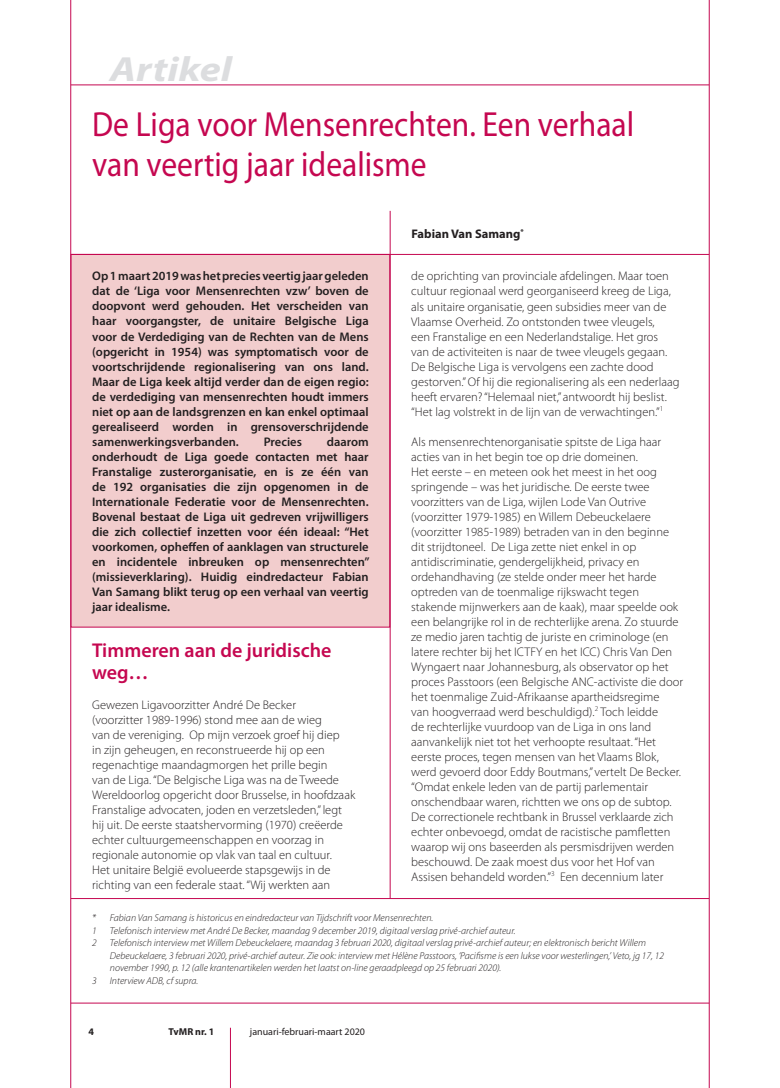
<style>
.page{position:relative;width:780px;height:1088px;background:#fff}
.page>*{position:absolute;margin:0;border:0;box-sizing:border-box;transform-origin:0 0}
.t1{font:35px/40px "Myriad Pro";color:#c50750;scale:.9 1}
.t2{font:italic 700 35px "Myriad Pro";color:#dcdddf;scale:1.2 1}
.t3{font:600 20px/21.2px "Myriad Pro";color:#c50750}
.t4{font:300 12.5px/15px "Myriad Pro";color:#231f20}
.t5{font:600 12.5px/15px "Myriad Pro";color:#231f20;text-align:justify}
.t6{font:700 12.5px "Myriad Pro";color:#231f20}
.t7{font:italic 300 10px/12.5px "Myriad Pro";color:#231f20}
.t8{font:10px "Myriad Pro";color:#231f20}
.t9{font:700 10px "Myriad Pro";color:#231f20}
</style>
<div class="page">
<hr style="left:70px;top:0;width:1px;height:1088px;background:#c50750">
<hr style="left:709px;top:0;width:1px;height:1088px;background:#c50750">
<hr style="left:71px;top:85px;width:638px;height:1px;background:#c50750">
<hr style="left:71px;top:1003px;width:638px;height:1px;background:#c50750">
<hr style="left:230px;top:1028px;width:1px;height:60px;background:#c50750">
<div style="left:71px;top:254px;width:319px;height:373px;background:#f2cdcd;border:1px solid #c50750"></div>
<hr style="left:390px;top:211px;width:1px;height:687px;background:#c50750">
<hr style="left:71px;top:254px;width:638px;height:1px;background:#c50750">
<hr style="left:71px;top:898px;width:638px;height:1px;background:#c50750">
<h1 class="t2" style="left:110px;top:47px;width:103px">Artikel</h1>
<h1 class="t1" style="left:92px;top:104px;width:603px">De Liga voor Mensenrechten. Een verhaal van veertig jaar idealisme</h1>
<p class="t6" style="left:411px;top:226px;width:114px">Fabian Van Samang<sup>*</sup></p>
<p class="t4" style="left:411px;top:269px;width:270px">de oprichting van provinciale afdelingen. Maar toen cultuur regionaal werd georganiseerd kreeg de Liga, als unitaire organisatie, geen subsidies meer van de Vlaamse Overheid. Zo ontstonden twee vleugels,<br>een Franstalige en een Nederlandstalige. Het gros<br>van de activiteiten is naar de twee vleugels gegaan.<br>De Belgische Liga is vervolgens een zachte dood gestorven.” Of hij die regionalisering als een nederlaag heeft ervaren? “Helemaal niet,” antwoordt hij beslist. “Het lag volstrekt in de lijn van de verwachtingen.”<sup>1</sup></p>
<p class="t4" style="left:411px;top:434px;width:273px">Als mensenrechtenorganisatie spitste de Liga haar acties van in het begin toe op drie domeinen.<br>Het eerste – en meteen ook het meest in het oog springende – was het juridische. De eerste twee voorzitters van de Liga, wijlen Lode Van Outrive (voorzitter 1979-1985) en Willem Debeuckelaere (voorzitter 1985-1989) betraden van in den beginne dit strijdtoneel. De Liga zette niet enkel in op antidiscriminatie, gendergelijkheid, privacy en ordehandhaving (ze stelde onder meer het harde optreden van de toenmalige rijkswacht tegen stakende mijnwerkers aan de kaak), maar speelde ook een belangrijke rol in de rechterlijke arena. Zo stuurde ze medio jaren tachtig de juriste en criminologe (en latere rechter bij het ICTFY en het ICC) Chris Van Den Wyngaert naar Johannesburg, als observator op het proces Passtoors (een Belgische ANC-activiste die door het toenmalige Zuid-Afrikaanse apartheidsregime<br>van hoogverraad werd beschuldigd).<sup>2</sup> Toch leidde<br>de rechterlijke vuurdoop van de Liga in ons land aanvankelijk niet tot het verhoopte resultaat. “Het eerste proces, tegen mensen van het Vlaams Blok, werd gevoerd door Eddy Boutmans,” vertelt De Becker. “Omdat enkele leden van de partij parlementair onschendbaar waren, richtten we ons op de subtop.<br>De correctionele rechtbank in Brussel verklaarde zich echter onbevoegd, omdat de racistische pamfletten waarop wij ons baseerden als persmisdrijven werden beschouwd. De zaak moest dus voor het Hof van Assisen behandeld worden.”<sup>3</sup> Een decennium later</p>
<p class="t7" style="left:92px;top:911px;width:342px">* Fabian Van Samang is historicus en eindredacteur van Tijdschrift voor Mensenrechten.<br>1</p>
<p class="t5" style="left:92px;top:268px;width:278px">Op 1 maart 2019 was het precies veertig jaar geleden dat de ‘Liga voor Mensenrechten vzw’ boven de doopvont werd gehouden. Het verscheiden van haar voorgangster, de unitaire Belgische Liga voor de Verdediging van de Rechten van de Mens (opgericht in 1954) was symptomatisch voor de voortschrijdende regionalisering van ons land.<br>Maar de Liga keek altijd verder dan de eigen regio: de verdediging van mensenrechten houdt immers niet op aan de landsgrenzen en kan enkel optimaal gerealiseerd worden in grensoverschrijdende samenwerkingsverbanden.</p>
<p class="t5" style="left:92px;top:433px;width:279px;text-indent:234px">daarom onderhoudt de Liga goede contacten met haar Franstalige zusterorganisatie, en is ze één van de 192 organisaties die zijn opgenomen in de Internationale Federatie voor de Mensenrechten.<br>Bovenal bestaat de Liga uit gedreven vrijwilligers die zich collectief inzetten voor één ideaal: “Het voorkomen, opheffen of aanklagen van structurele en incidentele inbreuken op mensenrechten” (missieverklaring). Huidig eindredacteur Fabian Van Samang blikt terug op een verhaal van veertig jaar idealisme.</p>
<h2 class="t3" style="left:92px;top:639px;width:241px">Timmeren aan de juridische weg…</h2>
<p class="t4" style="left:92px;top:697px;width:264px">Gewezen Ligavoorzitter André De Becker<br>(voorzitter 1989-1996) stond mee aan de wieg<br>van de vereniging. Op mijn verzoek groef hij diep<br>in zijn geheugen, en reconstrueerde hij op een regenachtige maandagmorgen het prille begin<br>van de Liga. “De Belgische Liga was na de Tweede Wereldoorlog opgericht door Brusselse, in hoofdzaak Franstalige advocaten, joden en verzetsleden,” legt hij uit. De eerste staatshervorming (1970) creëerde echter cultuurgemeenschappen en voorzag in regionale autonomie op vlak van taal en cultuur.<br>Het unitaire België evolueerde stapsgewijs in de richting van een federale staat. “Wij werkten aan</p>
<p class="t5" style="left:264px;top:433px;width:40px">Precies</p>
<p class="t7" style="left:110px;top:924px;width:407px">Telefonisch interview met André De Becker, maandag 9 december 2019, digitaal verslag privé-archief auteur.</p>
<p class="t7" style="left:92px;top:936px;width:6px">2</p>
<p class="t7" style="left:110px;top:936px;width:555px">Telefonisch interview met Willem Debeuckelaere, maandag 3 februari 2020, digitaal verslag privé-archief auteur; en elektronisch bericht Willem<br>Debeuckelaere, 3 februari 2020, privé-archief auteur. Zie ook: interview met Hélène Passtoors, ‘Pacifisme is een lukse voor westerlingen,’ Veto, jg 17, 12 november 1990, p. 12 (alle krantenartikelen werden het laatst on-line geraadpleegd op 25 februari 2020).</p>
<p class="t7" style="left:92px;top:974px;width:6px">3</p>
<p class="t7" style="left:110px;top:974px;width:90px">Interview ADB, cf supra.</p>
<p class="t9" style="left:89px;top:1025px;width:7px">4</p>
<p class="t9" style="left:169px;top:1025px;width:47px">TvMR nr. 1</p>
<p class="t8" style="left:250px;top:1026px;width:117px">januari-februari-maart 2020</p>
</div>
